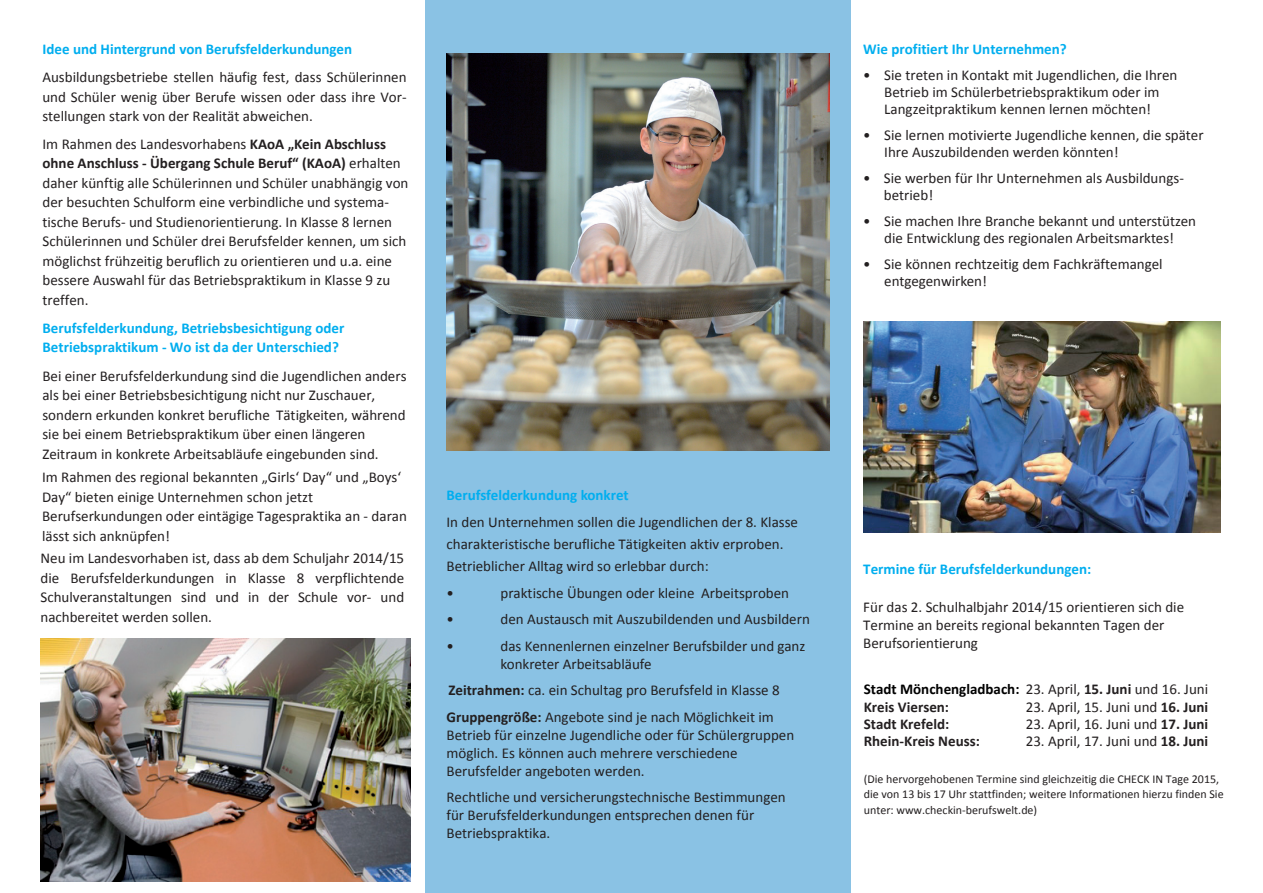
<style>
.page{position:relative;width:1263px;height:893px;background:#fff}
.page>*{position:absolute;margin:0;border:0;box-sizing:border-box;transform-origin:0 0}
.t1{font:15px/19.5px "Calibri";color:#231f20}
.t2{font:700 15px/19.5px "Calibri";color:#00aeef}
.t3{font:700 15px/17.2px "Calibri";color:#000}
.t4{font:700 15px "Calibri";color:#231f20}
.t5{font:12px/14.4px "Calibri";color:#231f20}
.s1{font-weight:700}
.s2{font-weight:400;color:#231f20}
.s3{color:#231f20}
</style>
<div class="page">
<div style="left:425px;top:0;width:425px;height:893px;background:#8ac2e4"></div>
<img style="left:41px;top:638px;width:369px;height:243px">
<img style="left:864px;top:322px;width:356px;height:211px">
<img style="left:446px;top:53px;width:383px;height:398px">
<p class="t2" style="left:43px;top:39px;width:311px">Idee und Hintergrund von Berufsfelderkundungen</p>
<p class="t1" style="left:42px;top:67px;width:366px;text-align:justify">Ausbildungsbetriebe stellen häufig fest, dass Schülerinnen und Schüler wenig über Berufe wissen oder dass ihre Vor&shy;stellungen stark von der Realität abweichen.</p>
<p class="t1" style="left:43px;top:134px;width:367px">Im Rahmen des Landesvorhabens <span class="s1">KAoA „Kein Abschluss ohne Anschluss - Übergang Schule Beruf“ (KAoA)</span> erhalten daher künftig alle Schülerinnen und Schüler unabhängig von der besuchten Schulform eine verbindliche und systema&shy;tische Berufs- und Studienorientierung. In Klasse 8 lernen Schülerinnen und Schüler drei Berufsfelder kennen, um sich möglichst frühzeitig beruflich zu orientieren und u.a. eine bessere Auswahl für das Betriebspraktikum in Klasse 9 zu treffen.</p>
<p class="t2" style="left:43px;top:318px;width:303px">Berufsfelderkundung, Betriebsbesichtigung oder<br>Betriebspraktikum - Wo ist da der Unterschied?</p>
<p class="t1" style="left:42px;top:366px;width:366px">Bei einer Berufsfelderkundung sind die Jugendlichen anders als bei einer Betriebsbesichtigung nicht nur Zuschauer, sondern erkunden konkret berufliche Tätigkeiten, während sie bei einem Betriebspraktikum über einen längeren Zeitraum in konkrete Arbeitsabläufe eingebunden sind.</p>
<p class="t1" style="left:42px;top:468px;width:366px">Im Rahmen des regional bekannten „Girls‘ Day“ und „Boys‘ Day“ bieten einige Unternehmen schon jetzt Berufserkundungen oder eintägige Tagespraktika an - daran lässt sich anknüpfen!</p>
<p class="t1" style="left:41px;top:549px;width:365px;text-align:justify">Neu im Landesvorhaben ist, dass ab dem Schuljahr 2014/15 die Berufsfelderkundungen in Klasse 8 verpflichtende Schulveranstaltungen sind und in der Schule vor- und nachbereitet werden sollen.</p>
<p class="t2" style="left:446px;top:485px;width:184px">Berufsfelderkundung konkret</p>
<p class="t1" style="left:446px;top:511px;width:353px;line-height:22.2px">In den Unternehmen sollen die Jugendlichen der 8. Klasse charakteristische berufliche Tätigkeiten aktiv erproben.<br>Betrieblicher Alltag wird so erlebbar durch:</p>
<p class="t1" style="left:446px;top:583px;width:9px">•</p>
<p class="t1" style="left:500px;top:583px;width:290px">praktische Übungen oder kleine Arbeitsproben</p>
<p class="t1" style="left:446px;top:610px;width:9px">•</p>
<p class="t1" style="left:500px;top:610px;width:311px">den Austausch mit Auszubildenden und Ausbildern</p>
<p class="t1" style="left:446px;top:636px;width:9px">•</p>
<p class="t1" style="left:500px;top:637px;width:306px;line-height:18px">das Kennenlernen einzelner Berufsbilder und ganz konkreter Arbeitsabläufe</p>
<p class="t1" style="left:446px;top:677px;width:335px;line-height:26.5px"><span class="s1">Zeitrahmen:</span> ca. ein Schultag pro Berufsfeld in Klasse 8<br><span class="s1">Gruppengröße:</span> Angebote sind je nach Möglichkeit im</p>
<p class="t1" style="left:446px;top:726px;width:349px;line-height:18px">Betrieb für einzelne Jugendliche oder für Schülergruppen möglich. Es können auch mehrere verschiedene<br>Berufsfelder angeboten werden.</p>
<p class="t1" style="left:446px;top:788px;width:341px;line-height:18px">Rechtliche und versicherungstechnische Bestimmungen für Berufsfelderkundungen entsprechen denen für<br>Betriebspraktika.</p>
<p class="t2" style="left:863px;top:39px;width:205px">Wie profitiert Ihr Unternehmen?</p>
<p class="t1" style="left:863px;top:66px;width:316px;line-height:17.2px;text-align:center">• Sie treten in Kontakt mit Jugendlichen, die Ihren<br>Betrieb im Schülerbetriebspraktikum oder im<br>Langzeitpraktikum kennen lernen möchten!</p>
<p class="t1" style="left:884px;top:126px;width:321px;line-height:17.2px;text-indent:-21px">• Sie lernen motivierte Jugendliche kennen, die später<br>Ihre Auszubildenden werden könnten!</p>
<p class="t1" style="left:884px;top:169px;width:301px;line-height:17.2px;text-indent:-21px">• Sie werben für Ihr Unternehmen als Ausbildungs&shy;betrieb!</p>
<p class="t1" style="left:863px;top:212px;width:334px;line-height:17.2px;text-align:center">• Sie machen Ihre Branche bekannt und unterstützen die Entwicklung des regionalen Arbeitsmarktes!</p>
<p class="t1" style="left:884px;top:255px;width:280px;line-height:17.2px;text-indent:-21px">• Sie können rechtzeitig dem Fachkräftemangel entgegenwirken!</p>
<p class="t2" style="left:863px;top:559px;width:229px">Termine für Berufsfelderkundungen:</p>
<p class="t1" style="left:863px;top:598px;width:322px;line-height:18px">Für das 2. Schulhalbjahr 2014/15 orientieren sich die<br>Termine an bereits regional bekannten Tagen der<br>Berufsorientierung</p>
<p class="t3" style="left:864px;top:681px;width:346px">Stadt Mönchengladbach: <span class="s2">23. April,</span> <span class="s3">15. Juni</span> <span class="s2">und 16. Juni<br></span><span class="s3">Kreis Viersen:</span></p>
<p class="t1" style="left:1026px;top:697px;width:184px">23. April, 15. Juni und <span class="s1">16. Juni</span></p>
<p class="t4" style="left:864px;top:714px;width:87px">Stadt Krefeld:</p>
<p class="t1" style="left:1026px;top:714px;width:184px">23. April, 16. Juni und <span class="s1">17. Juni</span></p>
<p class="t4" style="left:864px;top:732px;width:118px">Rhein-Kreis Neuss:</p>
<p class="t1" style="left:1026px;top:731px;width:184px">23. April, 17. Juni und <span class="s1">18. Juni</span></p>
<p class="t5" style="left:864px;top:772px;width:361px">(Die hervorgehobenen Termine sind gleichzeitig die CHECK IN Tage 2015, die von 13 bis 17 Uhr stattfinden; weitere Informationen hierzu finden Sie</p>
<p class="t5" style="left:864px;top:803px;width:175px">unter: www.checkin-berufswelt.de)</p>
</div>
